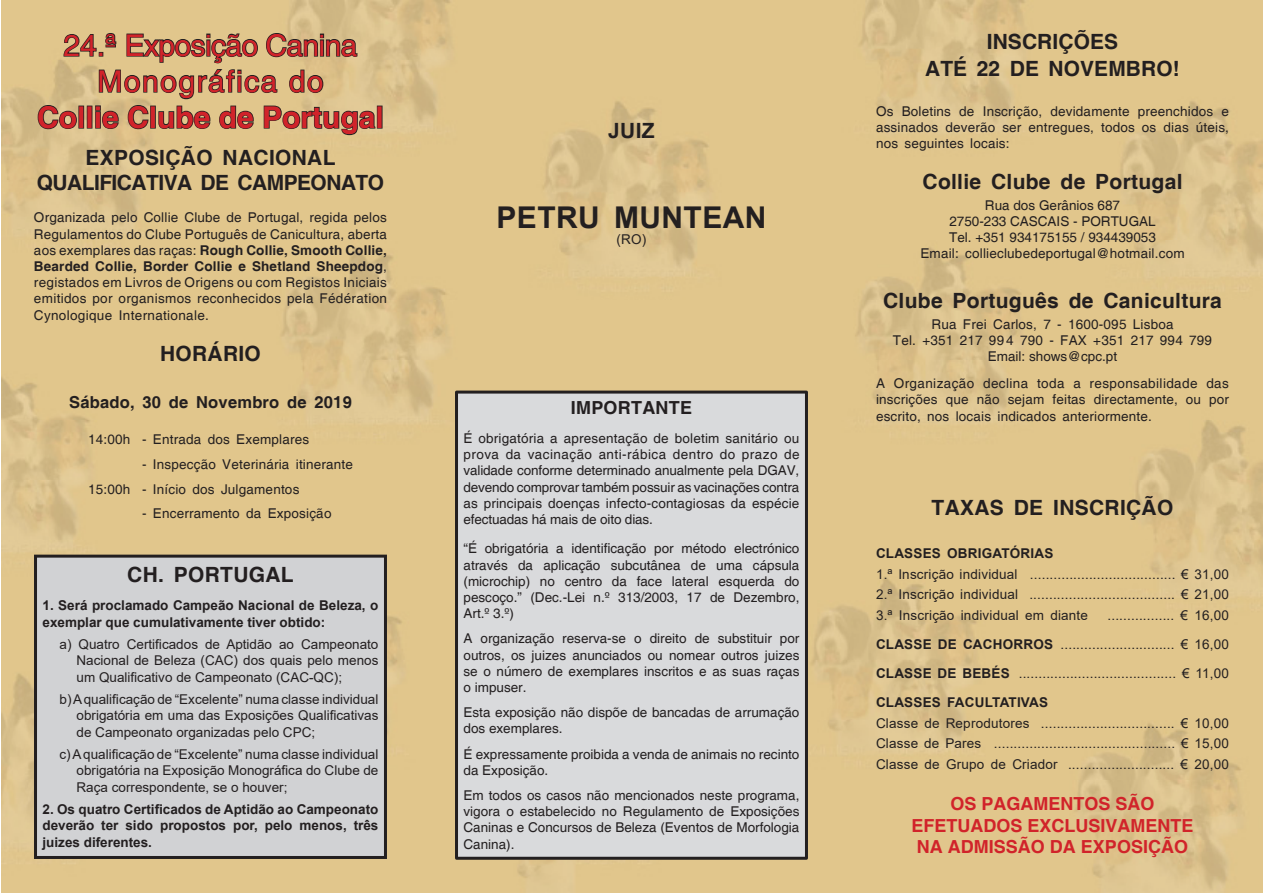
<style>
.page{position:relative;width:1263px;height:893px;background:#fff}
.page>*{position:absolute;margin:0;border:0;box-sizing:border-box;transform-origin:0 0}
.t1{font:30px/36px "Helvetica";letter-spacing:-.02em;color:#d1232a;text-align:center}
.t2{font:700 30px "Helvetica";color:#d1232a}
.t3{font:700 30px "Arial";letter-spacing:.015em;color:#231f20}
.t4{font:700 21px/27px "Helvetica";letter-spacing:.015em;color:#231f20;text-align:center}
.t5{font:700 21px/25.2px "Helvetica";letter-spacing:-.025em;color:#231f20;text-align:center}
.t6{font:700 21px "Arial";color:#231f20}
.t7{font:700 18px "Helvetica";color:#d1232a}
.t8{font:700 18px "Helvetica";letter-spacing:.015em;color:#231f20}
.t9{font:700 16.5px "Helvetica";letter-spacing:.015em;color:#231f20}
.Body_Text{font:13.5px/16.2px "Helvetica";letter-spacing:.01em;color:#231f20;text-align:justify}
.t10{font:13.5px/16.2px "Arial";color:#231f20;text-align:justify}
.t11{font:700 13.5px/16.2px "Arial";color:#231f20}
.s1{font-weight:700}
</style>
<div class="page">
<img style="left:2px;top:0;width:1261px;height:893px">
<div style="left:36px;top:556px;width:349px;height:301px;background:#d1d2d4"></div>
<div style="left:34px;top:555px;width:353px;height:304px;border:3px solid #231f20"></div>
<svg style="left:37px;top:32px;width:346px;height:104px;background:#baa477"></svg>
<div style="left:456px;top:392px;width:350px;height:466px;background:#d9dadc"></div>
<div style="left:455px;top:391px;width:353px;height:469px;border:3px solid #231f20"></div>
<p class="t1" style="left:63px;top:28px;width:295px">24.ª Exposição Canina<br>Monográfica do</p>
<p class="t2" style="left:37px;top:99px;width:348px">Collie Clube de Portugal</p>
<p class="t5" style="left:37px;top:146px;width:349px">EXPOSIÇÃO NACIONAL<br>QUALIFICATIVA DE CAMPEONATO</p>
<p class="Body_Text" style="left:34px;top:210px;width:354px">Organizada pelo Collie Clube de Portugal, regida pelos Regulamentos do Clube Português de Canicultura, aberta aos exemplares das raças: <span class="s1">Rough Collie, Smooth Collie, Bearded Collie, Border Collie e Shetland Sheepdog</span>, registados em Livros de Origens ou com Registos Iniciais emitidos por organismos reconhecidos pela Fédération Cynologique Internationale.</p>
<p class="t4" style="left:160px;top:341px;width:102px">HORÁRIO</p>
<p class="t9" style="left:69px;top:392px;width:284px">Sábado, 30 de Novembro de 2019</p>
<p class="Body_Text" style="left:88px;top:432px;width:223px">14:00h - Entrada dos Exemplares</p>
<p class="Body_Text" style="left:142px;top:457px;width:213px">- Inspecção Veterinária itinerante</p>
<p class="Body_Text" style="left:88px;top:481px;width:213px">15:00h - Início dos Julgamentos</p>
<p class="Body_Text" style="left:142px;top:506px;width:191px">- Encerramento da Exposição</p>
<p class="t4" style="left:127px;top:562px;width:168px">CH. PORTUGAL</p>
<p class="t11" style="left:43px;top:598px;width:337px">1. Será proclamado Campeão Nacional de Beleza, o exemplar que cumulativamente tiver obtido:</p>
<p class="t10" style="left:77px;top:636px;width:303px;text-indent:-17px">a) Quatro Certificados de Aptidão ao Campeonato Nacional de Beleza (CAC) dos quais pelo menos um Qualificativo de Campeonato (CAC-QC);</p>
<p class="t10" style="left:77px;top:691px;width:303px;text-indent:-17px">b) A qualificação de “Excelente” numa classe individual obrigatória em uma das Exposições Qualificativas de Campeonato organizadas pelo CPC;</p>
<p class="t10" style="left:77px;top:746px;width:303px;text-indent:-17px">c) A qualificação de “Excelente” numa classe individual obrigatória na Exposição Monográfica do Clube de Raça correspondente, se o houver;</p>
<p class="t11" style="left:43px;top:801px;width:337px;text-align:justify">2. Os quatro Certificados de Aptidão ao Campeonato deverão ter sido propostos por, pelo menos, três juizes diferentes.</p>
<p class="t6" style="left:608px;top:115px;width:48px">JUIZ</p>
<p class="t3" style="left:496px;top:196px;width:272px">PETRU MUNTEAN</p>
<p class="t10" style="left:617px;top:231px;width:31px">(RO)</p>
<p class="t8" style="left:571px;top:397px;width:123px">IMPORTANTE</p>
<p class="Body_Text" style="left:463px;top:431px;width:338px">É obrigatória a apresentação de boletim sanitário ou prova da vacinação anti‑rábica dentro do prazo de validade conforme determinado anualmente pela DGAV, devendo comprovar também possuir as vacinações contra as principais doenças infecto-contagiosas da espécie efectuadas há mais de oito dias.</p>
<p class="Body_Text" style="left:463px;top:541px;width:337px">“É obrigatória a identificação por método electrónico através da aplicação subcutânea de uma cápsula (microchip) no centro da face lateral esquerda do pescoço.” (Dec.-Lei n.º 313/2003, 17 de Dezembro, Art.º 3.º)</p>
<p class="Body_Text" style="left:463px;top:631px;width:337px">A organização reserva-se o direito de substituir por outros, os juizes anunciados ou nomear outros juizes se o número de exemplares inscritos e as suas raças o impuser.</p>
<p class="Body_Text" style="left:463px;top:705px;width:337px">Esta exposição não dispõe de bancadas de arrumação dos exemplares.</p>
<p class="Body_Text" style="left:463px;top:746px;width:337px">É expressamente proibida a venda de animais no recinto da Exposição.</p>
<p class="Body_Text" style="left:463px;top:788px;width:337px">Em todos os casos não mencionados neste programa, vigora o estabelecido no Regulamento de Exposições Caninas e Concursos de Beleza (Eventos de Morfologia Canina).</p>
<p class="t4" style="left:925px;top:29px;width:256px">INSCRIÇÕES<br>ATÉ 22 DE NOVEMBRO!</p>
<p class="Body_Text" style="left:876px;top:104px;width:354px">Os Boletins de Inscrição, devidamente preenchidos e assinados deverão ser entregues, todos os dias úteis, nos seguintes locais:</p>
<p class="t4" style="left:922px;top:169px;width:261px">Collie Clube de Portugal</p>
<p class="Body_Text" style="left:985px;top:197px;width:137px">Rua dos Gerânios 687</p>
<p class="Body_Text" style="left:949px;top:214px;width:208px">2750-233 CASCAIS - PORTUGAL</p>
<p class="Body_Text" style="left:949px;top:230px;width:208px">Tel. +351 934175155 / 934439053</p>
<p class="Body_Text" style="left:920px;top:246px;width:266px">Email: collieclubedeportugal@hotmail.com</p>
<p class="t4" style="left:883px;top:289px;width:340px">Clube Português de Canicultura</p>
<p class="Body_Text" style="left:931px;top:316px;width:244px">Rua Frei Carlos, 7 - 1600-095 Lisboa</p>
<p class="Body_Text" style="left:893px;top:333px;width:321px">Tel. +351 217 99 4 790 - FAX +351 217 994 799</p>
<p class="Body_Text" style="left:988px;top:349px;width:131px">Email: shows@cpc.pt</p>
<p class="Body_Text" style="left:876px;top:376px;width:354px">A Organização declina toda a responsabilidade das inscrições que não sejam feitas directamente, ou por escrito, nos locais indicados anteriormente.</p>
<p class="t4" style="left:931px;top:495px;width:243px">TAXAS DE INSCRIÇÃO</p>
<p class="t11" style="left:876px;top:546px;width:179px">CLASSES OBRIGATÓRIAS</p>
<p class="t10" style="left:876px;top:566px;width:355px">1.ª Inscrição individual ..................................... € 31,00</p>
<p class="t10" style="left:876px;top:586px;width:355px">2.ª Inscrição individual ..................................... € 21,00</p>
<p class="t10" style="left:876px;top:607px;width:214px">3.ª Inscrição individual em diante</p>
<p class="t10" style="left:1107px;top:607px;width:123px">................. € 16,00</p>
<p class="t10" style="left:876px;top:636px;width:354px"><span class="s1">CLASSE DE CACHORROS</span> ............................. € 16,00</p>
<p class="t10" style="left:876px;top:665px;width:354px"><span class="s1">CLASSE DE BEBÉS</span> ........................................ € 11,00</p>
<p class="t11" style="left:876px;top:695px;width:174px">CLASSES FACULTATIVAS</p>
<p class="t10" style="left:876px;top:715px;width:354px">Classe de Reprodutores .................................. € 10,00</p>
<p class="t10" style="left:876px;top:735px;width:355px">Classe de Pares .............................................. € 15,00</p>
<p class="t10" style="left:876px;top:756px;width:354px">Classe de Grupo de Criador ........................... € 20,00</p>
<p class="t7" style="left:950px;top:793px;width:206px">OS PAGAMENTOS SÃO</p>
<p class="t7" style="left:911px;top:814px;width:284px">EFETUADOS EXCLUSIVAMENTE</p>
<p class="t7" style="left:917px;top:836px;width:273px">NA ADMISSÃO DA EXPOSIÇÃO</p>
</div>
